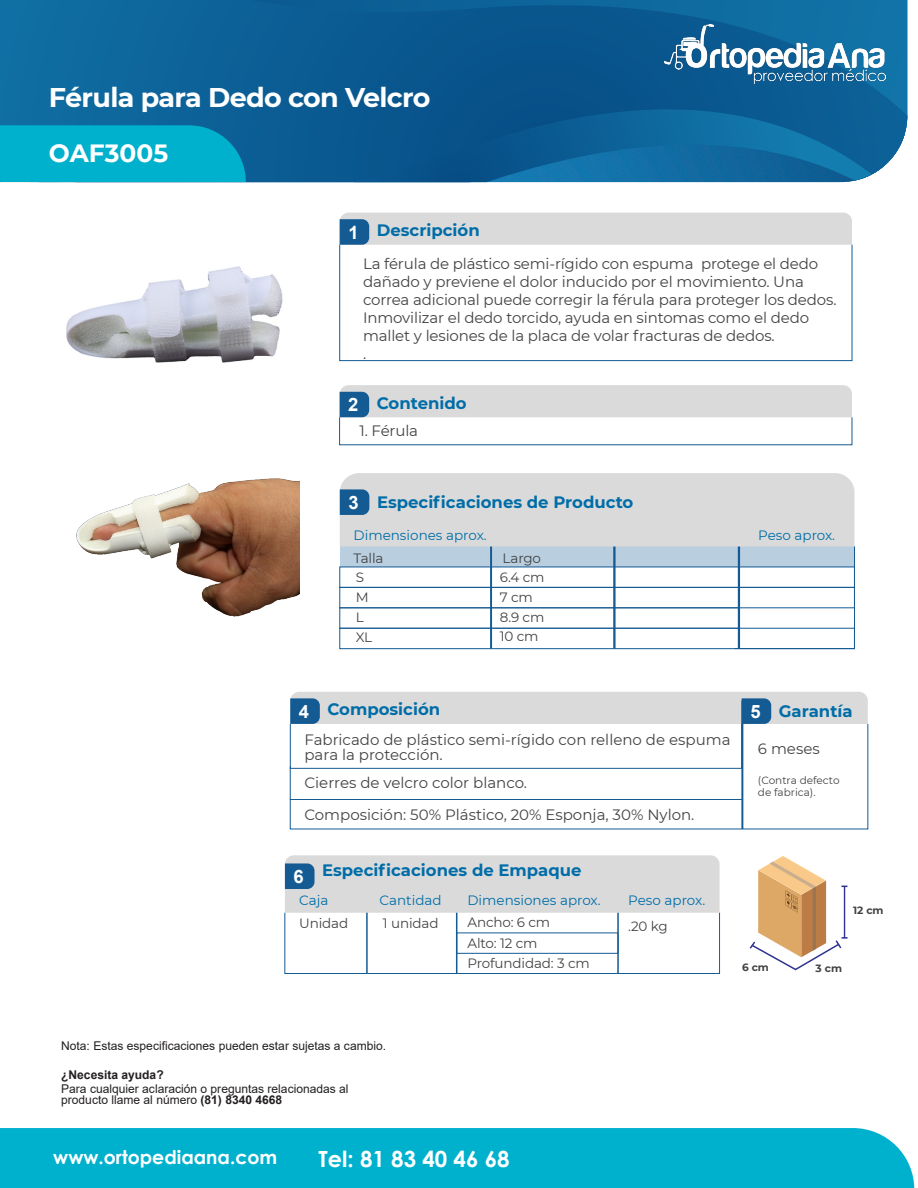
<style>
.page{position:relative;width:918px;height:1188px;background:#fff}
.page>*{position:absolute;margin:0;border:0;box-sizing:border-box;transform-origin:0 0}
.t1{font:700 27px "Montserrat";letter-spacing:-.025em;color:#fff}
.t2{font:700 24.9px "Montserrat";color:#fff}
.t3{font:700 22.35px "Century Gothic";color:#fff}
.t4{font:700 18.9px "Century Gothic";color:#fff}
.t5{font:700 16.5px "Montserrat";color:#006da8}
.t6{font:15px/18px "Montserrat";letter-spacing:-.01em;color:#424343}
.t7{font:13.5px/19.6px "Montserrat";letter-spacing:-.01em;color:#424343}
.t8{font:13.5px "Montserrat";color:#006da8}
.t9{font:12px/11.6px "Arial";color:#231f20}
.t10{font:700 12px "Arial";color:#231f20}
.t11{font:10.5px/12px "Montserrat";color:#424343}
.t12{font:700 10.5px "Montserrat";color:#424343}
.s1{font-family:"Arial";font-size:18.45px;color:#fff}
.s2{font-weight:700}
</style>
<div class="page">
<svg style="left:0;top:0;width:907px;height:175px;background:#0d6096"></svg>
<svg style="left:0;top:109px;width:872px;height:73px;background:#0c6097"></svg>
<div style="left:0;top:125px;width:246px;height:57px;background:#00b1ce"></div>
<img style="left:664px;top:25px;width:221px;height:58px">
<div style="left:0;top:1128px;width:914px;height:60px;background:#00b1ce"></div>
<div style="left:340px;top:213px;width:512px;height:31px;background:#dadada"></div>
<div style="left:339px;top:244px;width:513px;height:117px;border:1px solid #145b94"></div>
<div style="left:340px;top:385px;width:512px;height:32px;background:#dadada"></div>
<svg style="left:290px;top:692px;width:578px;height:31px;background:#cacfd4"></svg>
<hr style="left:741px;top:700px;width:2px;height:129px;background:#145b94">
<svg style="left:290px;top:723px;width:578px;height:107px"></svg>
<svg style="left:290px;top:766px;width:453px;height:34px"></svg>
<svg style="left:340px;top:473px;width:515px;height:176px"></svg>
<hr style="left:490px;top:547px;width:2px;height:102px;background:#145b94">
<hr style="left:613px;top:547px;width:3px;height:102px;background:#145b94">
<svg style="left:284px;top:855px;width:436px;height:119px"></svg>
<img style="left:76px;top:478px;width:224px;height:139px">
<svg style="left:749px;top:856px;width:99px;height:115px"></svg>
<img style="left:66px;top:266px;width:217px;height:97px">
<h1 class="t1" style="left:49px;top:78px;width:383px">Férula para Dedo con Velcro</h1>
<h2 class="t2" style="left:49px;top:135px;width:121px">OAF3005</h2>
<p class="t5" style="left:348px;top:219px;width:133px"><span class="s1">1</span> Descripción</p>
<p class="t6" style="left:363px;top:254px;width:475px">La férula de plástico semi-rígido con espuma protege el dedo dañado y previene el dolor inducido por el movimiento. Una correa adicional puede corregir la férula para proteger los dedos.<br>Inmovilizar el dedo torcido, ayuda en sintomas como el dedo mallet y lesiones de la placa de volar fracturas de dedos.<br>.</p>
<p class="t5" style="left:348px;top:391px;width:120px"><span class="s1">2</span> Contenido</p>
<p class="t6" style="left:360px;top:421px;width:60px">1. Férula</p>
<p class="t5" style="left:349px;top:491px;width:286px"><span class="s1">3</span> Especificaciones de Producto</p>
<p class="t8" style="left:354px;top:526px;width:135px">Dimensiones aprox.</p>
<p class="t8" style="left:758px;top:526px;width:78px">Peso aprox.</p>
<p class="t7" style="left:354px;top:548px;width:32px">Talla</p>
<p class="t7" style="left:500px;top:547px;width:46px">Largo<br>6.4 cm<br>7 cm<br>8.9 cm<br>10 cm</p>
<p class="t7" style="left:356px;top:567px;width:18px">S<br>M<br>L<br>XL</p>
<p class="t5" style="left:299px;top:698px;width:143px"><span class="s1">4</span> Composición</p>
<p class="t6" style="left:305px;top:732px;width:428px;line-height:15px">Fabricado de plástico semi-rígido con relleno de espuma para la protección.</p>
<p class="t6" style="left:304px;top:766px;width:392px;line-height:32.4px">Cierres de velcro color blanco.<br>Composición: 50% Plástico, 20% Esponja, 30% Nylon.</p>
<p class="t5" style="left:750px;top:699px;width:104px"><span class="s1">5</span> Garantía</p>
<p class="t6" style="left:758px;top:739px;width:63px">6 meses</p>
<p class="t11" style="left:758px;top:774px;width:83px">(Contra defecto de fabrica).</p>
<p class="t5" style="left:294px;top:858px;width:289px"><span class="s1">6</span> Especificaciones de Empaque</p>
<p class="t8" style="left:299px;top:891px;width:31px">Caja</p>
<p class="t8" style="left:380px;top:891px;width:64px">Cantidad</p>
<p class="t8" style="left:467px;top:891px;width:135px">Dimensiones aprox.</p>
<p class="t8" style="left:628px;top:891px;width:78px">Peso aprox.</p>
<p class="t7" style="left:299px;top:913px;width:51px">Unidad</p>
<p class="t7" style="left:383px;top:913px;width:57px">1 unidad</p>
<p class="t7" style="left:467px;top:912px;width:124px;line-height:20.4px">Ancho: 6 cm<br>Alto: 12 cm<br>Profundidad: 3 cm</p>
<p class="t7" style="left:628px;top:916px;width:41px">.20 kg</p>
<p class="t12" style="left:853px;top:903px;width:32px">12 cm</p>
<p class="t12" style="left:742px;top:960px;width:28px">6 cm</p>
<p class="t12" style="left:816px;top:961px;width:28px">3 cm</p>
<p class="t9" style="left:61px;top:1040px;width:327px">Nota: Estas especificaciones pueden estar sujetas a cambio.</p>
<p class="t9" style="left:61px;top:1083px;width:289px">Para cualquier aclaración o preguntas relacionadas al producto llame al número <span class="s2">(81) 8340 4668</span></p>
<p class="t10" style="left:61px;top:1066px;width:104px">¿Necesita ayuda?</p>
<p class="t4" style="left:53px;top:1143px;width:226px">www.ortopediaana.com</p>
<h3 class="t3" style="left:319px;top:1142px;width:193px">Tel: 81 83 40 46 68</h3>
</div>
